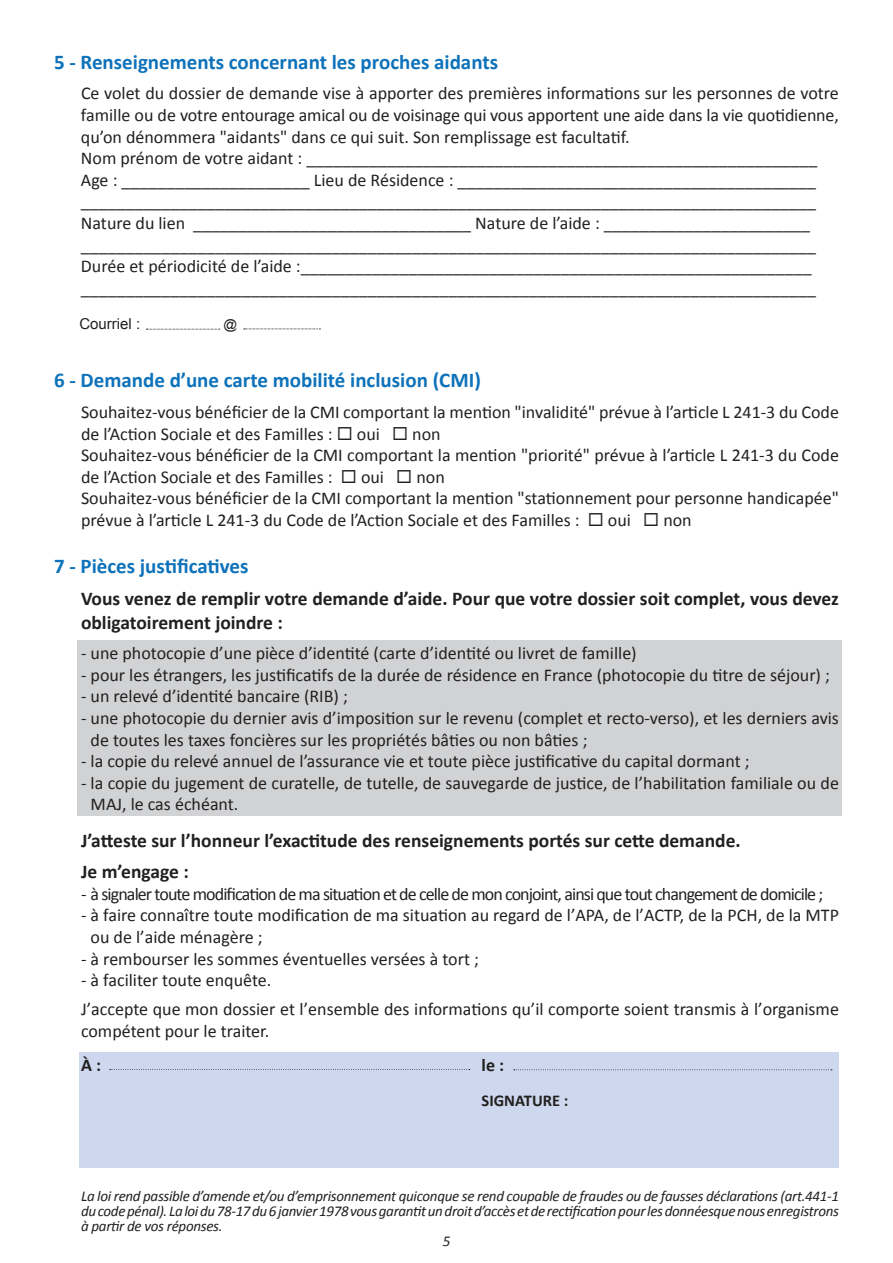
<style>
.page{position:relative;width:893px;height:1263px;background:#fff}
.page>*{position:absolute;margin:0;border:0;box-sizing:border-box;transform-origin:0 0}
.t1{font:700 21px "Calibri";color:#0d72ba}
.t2{font:700 19.5px/23.4px "Calibri";color:#221f1f}
.t3{font:18px/21.6px "Calibri";color:#221f1f}
.t4{font:18px "Calibri";letter-spacing:-.05em;color:#221f1f}
.t5{font:700 18px "Calibri";color:#221f1f}
.t6{font:700 16.5px "Calibri";color:#221f1f}
.t7{font:italic 15px "Calibri";letter-spacing:-.02em;color:#221f1f}
.t8{font:15px "Arial";color:#221f1f}
.t9{font:13.5px "Arial";color:#221f1f}
</style>
<div class="page">
<div style="left:78px;top:640px;width:764px;height:175px;background:#d1d2d4"></div>
<div style="left:80px;top:1052px;width:759px;height:116px;background:#cdd7ed"></div>
<svg style="left:110px;top:1069px;width:360px;height:1px"></svg>
<svg style="left:514px;top:1069px;width:318px;height:1px"></svg>
<svg style="left:146px;top:329px;width:74px;height:1px"></svg>
<svg style="left:244px;top:329px;width:76px;height:1px"></svg>
<p class="t1" style="left:54px;top:51px;width:446px">5 - Renseignements concernant les proches aidants</p>
<p class="t3" style="left:81px;top:83px;width:759px">Ce volet du dossier de demande vise à apporter des premières informations sur les personnes de votre famille ou de votre entourage amical ou de voisinage qui vous apportent une aide dans la vie quotidienne, qu’on dénommera "aidants" dans ce qui suit. Son remplissage est facultatif.<br>Nom prénom de votre aidant : _________________________________________________________ Age : _____________________ Lieu de Résidence : ________________________________________ __________________________________________________________________________________ Nature du lien _______________________________ Nature de l’aide : _______________________ __________________________________________________________________________________ Durée et périodicité de l’aide :_________________________________________________________ __________________________________________________________________________________</p>
<p class="t8" style="left:79px;top:318px;width:62px">Courriel :</p>
<p class="t9" style="left:224px;top:319px;width:15px">@</p>
<p class="t1" style="left:54px;top:370px;width:428px">6 - Demande d’une carte mobilité inclusion (CMI)</p>
<p class="t3" style="left:81px;top:401px;width:759px">Souhaitez-vous bénéficier de la CMI comportant la mention "invalidité" prévue à l’article L 241-3 du Code de l’Action Sociale et des Familles : ◻ oui ◻ non<br>Souhaitez-vous bénéficier de la CMI comportant la mention "priorité" prévue à l’article L 241-3 du Code de l’Action Sociale et des Familles : ◻ oui ◻ non<br>Souhaitez-vous bénéficier de la CMI comportant la mention "stationnement pour personne handicapée" prévue à l’article L 241-3 du Code de l’Action Sociale et des Familles : ◻ oui ◻ non</p>
<p class="t1" style="left:54px;top:552px;width:196px">7 - Pièces justificatives</p>
<p class="t2" style="left:81px;top:587px;width:759px">Vous venez de remplir votre demande d’aide. Pour que votre dossier soit complet, vous devez obligatoirement joindre :</p>
<p class="t3" style="left:81px;top:642px;width:557px">- une photocopie dʼune pièce dʼidentité (carte dʼidentité ou livret de famille)</p>
<p class="t3" style="left:81px;top:664px;width:750px">- pour les étrangers, les justificatifs de la durée de résidence en France (photocopie du titre de séjour) ;</p>
<p class="t3" style="left:81px;top:686px;width:268px">- un relevé dʼidentité bancaire (RIB) ;</p>
<p class="t3" style="left:91px;top:707px;width:750px;text-indent:-10px">- une photocopie du dernier avis dʼimposition sur le revenu (complet et recto-verso), et les derniers avis de toutes les taxes foncières sur les propriétés bâties ou non bâties ;</p>
<p class="t3" style="left:81px;top:750px;width:670px">- la copie du relevé annuel de l’assurance vie et toute pièce justificative du capital dormant ;</p>
<p class="t3" style="left:91px;top:772px;width:750px;text-indent:-10px">- la copie du jugement de curatelle, de tutelle, de sauvegarde de justice, de l’habilitation familiale ou de<br>MAJ, le cas échéant.</p>
<p class="t2" style="left:81px;top:825px;width:661px;line-height:30.9px">J’atteste sur l’honneur l’exactitude des renseignements portés sur cette demande.<br>Je m’engage :</p>
<p class="t4" style="left:81px;top:882px;width:744px">- à signaler toute modification de ma situation et de celle de mon conjoint, ainsi que tout changement de domicile ;</p>
<p class="t3" style="left:91px;top:905px;width:750px;text-indent:-10px">- à faire connaître toute modification de ma situation au regard de lʼAPA, de lʼACTP, de la PCH, de la MTP ou de lʼaide ménagère ;</p>
<p class="t3" style="left:81px;top:948px;width:399px">- à rembourser les sommes éventuelles versées à tort ;</p>
<p class="t3" style="left:81px;top:967px;width:759px;line-height:29.1px">- à faciliter toute enquête.<br>Jʼaccepte que mon dossier et lʼensemble des informations quʼil comporte soient transmis à lʼorganisme</p>
<p class="t3" style="left:81px;top:1021px;width:190px">compétent pour le traiter.</p>
<p class="t5" style="left:81px;top:1056px;width:21px">À :</p>
<p class="t5" style="left:482px;top:1056px;width:24px">le :</p>
<p class="t6" style="left:481px;top:1092px;width:88px">SIGNATURE :</p>
<p class="t7" style="left:81px;top:1185px;width:759px">La loi rend passible d’amende et/ou d’emprisonnement quiconque se rend coupable de fraudes ou de fausses déclarations (art.441-1</p>
<p class="t7" style="left:81px;top:1200px;width:759px">du code pénal). La loi du 78-17 du 6 janvier 1978 vous garantit un droit d’accès et de rectification pour les donnéesque nous enregistrons</p>
<p class="t7" style="left:81px;top:1215px;width:143px">à partir de vos réponses.</p>
<p class="t7" style="left:443px;top:1232px;width:9px">5</p>
</div>
